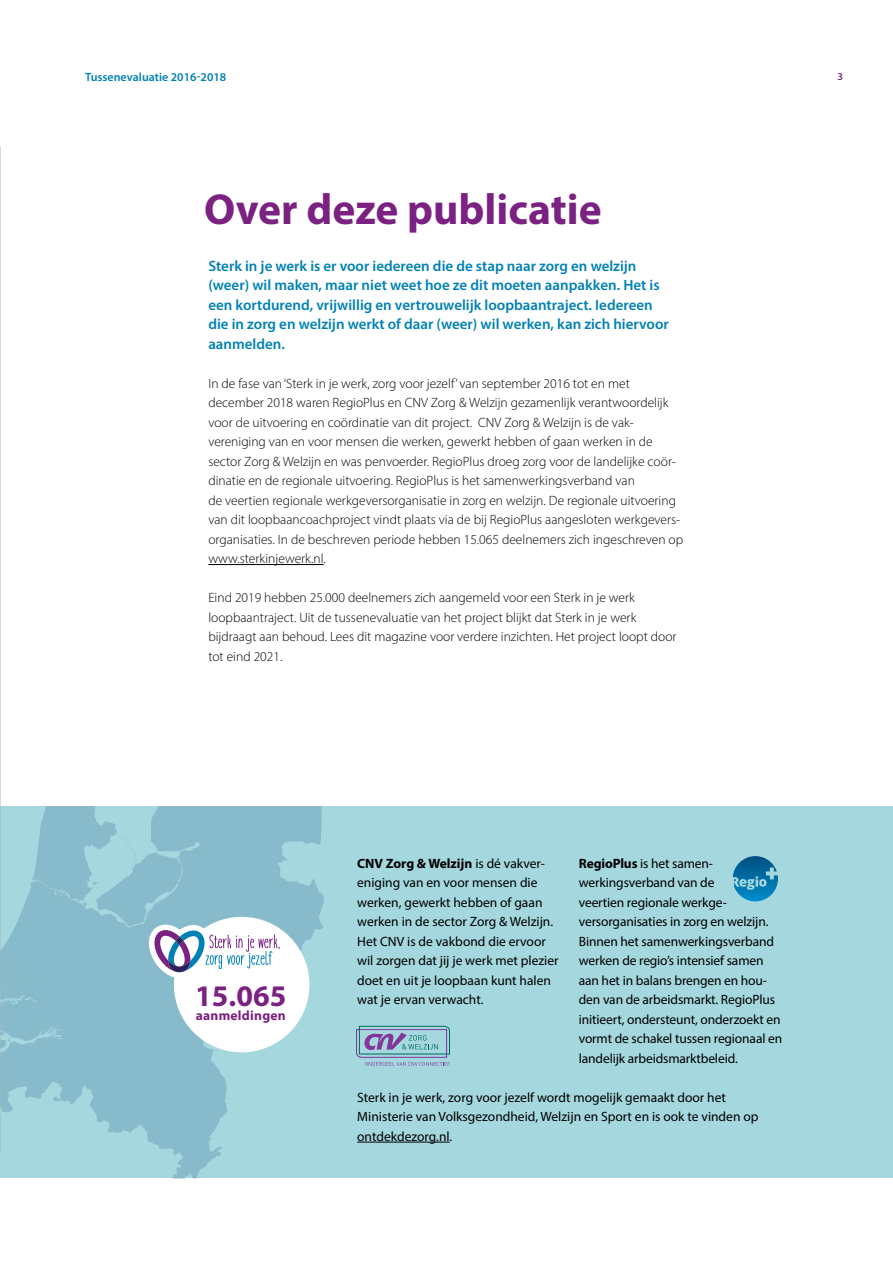
<style>
.page{position:relative;width:893px;height:1263px;background:#fff}
.page>*{position:absolute;margin:0;border:0;box-sizing:border-box;transform-origin:0 0}
.t1{font:700 43.5px "Myriad Pro";color:#7a2182}
.t2{font:700 30px "Myriad Pro";color:#7a2182}
.t3{font:600 15px/19.5px "Myriad Pro";color:#0081b5}
.t4{font:300 13.5px/19.5px "Myriad Pro";color:#000}
.t5{font:13.5px/19.5px "Myriad Pro";letter-spacing:-.01em;color:#000}
.t6{font:700 13.5px "Myriad Pro";letter-spacing:.02em;color:#7a2182}
.t7{font:600 12px "Myriad Pro";color:#0081b5}
.t8{font:600 10.5px "Myriad Pro";color:#7a2182}
.s1{font-weight:700}
</style>
<div class="page">
<div style="left:0;top:806px;width:893px;height:372px;background:#a4d7de"></div>
<svg style="left:1px;top:806px;width:323px;height:372px;fill:#87bbcc"></svg>
<svg style="left:32px;top:806px;width:97px;height:95px"></svg>
<svg style="left:1px;top:1009px;width:6px;height:51px"></svg>
<hr style="left:208px;top:564px;width:116px;height:1px;background:#000">
<hr style="left:357px;top:1142px;width:93px;height:1px;background:#000">
<svg style="left:356px;top:1026px;width:94px;height:40px"></svg>
<svg style="left:733px;top:856px;width:45px;height:45px"></svg>
<hr style="left:0;top:147px;width:1px;height:1007px;background:#b5b4b4">
<div style="left:174px;top:917px;width:135px;height:135px;background:#fff;border-radius:50%"></div>
<svg style="left:148px;top:925px;width:132px;height:53px"></svg>
<p class="t7" style="left:85px;top:70px;width:143px">Tussenevaluatie 2016-2018</p>
<p class="t8" style="left:837px;top:70px;width:7px">3</p>
<h1 class="t1" style="left:204px;top:181px;width:399px">Over deze publicatie</h1>
<p class="t3" style="left:208px;top:255px;width:462px">Sterk in je werk is er voor iedereen die de stap naar zorg en welzijn (weer) wil maken, maar niet weet hoe ze dit moeten aanpakken. Het is een kortdurend, vrijwillig en vertrouwelijk loopbaantraject. Iedereen die in zorg en welzijn werkt of daar (weer) wil werken, kan zich hiervoor aanmelden.</p>
<p class="t4" style="left:208px;top:373px;width:476px">In de fase van ‘Sterk in je werk, zorg voor jezelf’ van september 2016 tot en met december 2018 waren RegioPlus en CNV Zorg &amp; Welzijn gezamenlijk verantwoordelijk voor de uitvoering en coördinatie van dit project. CNV Zorg &amp; Welzijn is de vak&shy;vereniging van en voor mensen die werken, gewerkt hebben of gaan werken in de sector Zorg &amp; Welzijn en was penvoerder. RegioPlus droeg zorg voor de landelijke coör&shy;dinatie en de regionale uitvoering. RegioPlus is het samenwerkingsverband van<br>de veertien regionale werkgeversorganisatie in zorg en welzijn. De regionale uitvoering van dit loopbaancoachproject vindt plaats via de bij RegioPlus aangesloten werkgevers&shy;organisaties. In de beschreven periode hebben 15.065 deelnemers zich ingeschreven op www.sterkinjewerk.nl.</p>
<p class="t4" style="left:208px;top:588px;width:470px">Eind 2019 hebben 25.000 deelnemers zich aangemeld voor een Sterk in je werk loopbaantraject. Uit de tussenevaluatie van het project blijkt dat Sterk in je werk bijdraagt aan behoud. Lees dit magazine voor verdere inzichten. Het project loopt door tot eind 2021.</p>
<h2 class="t2" style="left:195px;top:976px;width:93px">15.065</h2>
<p class="t6" style="left:196px;top:1006px;width:92px">aanmeldingen</p>
<p class="t5" style="left:357px;top:853px;width:203px"><span class="s1">CNV Zorg &amp; Welzijn</span> is dé vakver&shy;eniging van en voor mensen die werken, gewerkt hebben of gaan werken in de sector Zorg &amp; Welzijn.<br>Het CNV is de vakbond die ervoor wil zorgen dat jij je werk met plezier doet en uit je loopbaan kunt halen wat je ervan verwacht.</p>
<p class="t5" style="left:579px;top:853px;width:205px"><span class="s1">RegioPlus</span> is het samen&shy;werkingsverband van de<br>veertien regionale werkge&shy;versorganisaties in zorg en welzijn.<br>Binnen het samenwerkingsverband werken de regio’s intensief samen aan het in balans brengen en hou&shy;den van de arbeidsmarkt. RegioPlus initieert, ondersteunt, onderzoekt en vormt de schakel tussen regionaal en landelijk arbeidsmarktbeleid.</p>
<p class="t5" style="left:357px;top:1087px;width:403px">Sterk in je werk, zorg voor jezelf wordt mogelijk gemaakt door het<br>Ministerie van Volksgezondheid, Welzijn en Sport en is ook te vinden op ontdekdezorg.nl.</p>
</div>
